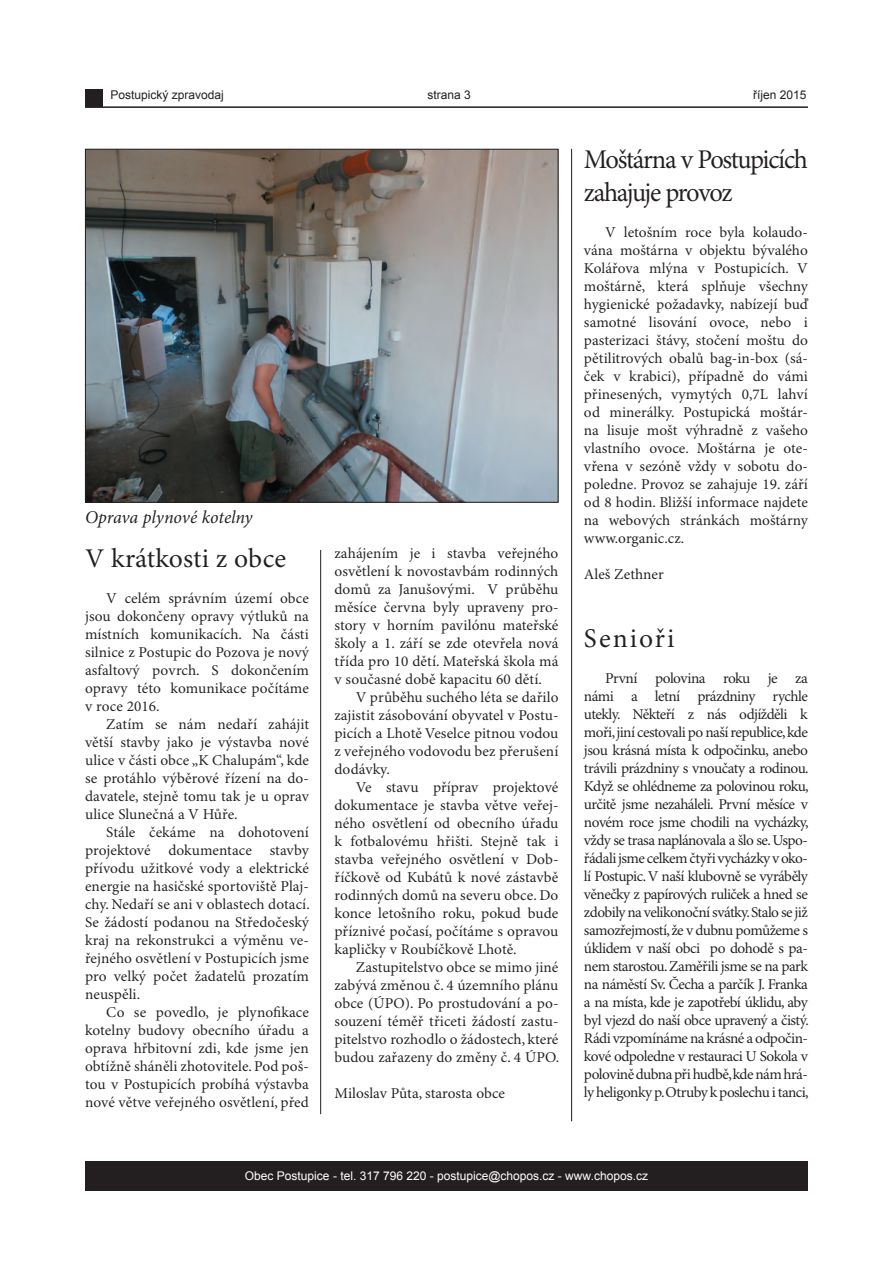
<style>
.page{position:relative;width:893px;height:1263px;background:#fff}
.page>*{position:absolute;margin:0;border:0;box-sizing:border-box;transform-origin:0 0}
.t1{font:27px/32.4px "Minion Pro";letter-spacing:-.05em;color:#231f20;scale:.96 1}
.t2{font:27px "Minion Pro";color:#231f20}
.t3{font:27px "Minion Pro";letter-spacing:.07em;color:#231f20}
.t4{font:italic 18px "Minion Pro";letter-spacing:-.01em;color:#231f20}
.t5{font:15px/18px "Minion Pro";color:#231f20;text-align:justify}
.t6{font:12px "Arial";color:#fff}
.t7{font:12px "Arial";color:#231f20}
.s1{color:#094fa3}
</style>
<div class="page">
<div style="left:85px;top:1161px;width:723px;height:30px;background:#231f20"></div>
<div style="left:85px;top:89px;width:18px;height:18px;background:#231f20"></div>
<hr style="left:85px;top:106px;width:723px;height:2px;background:#231f20">
<hr style="left:320px;top:550px;width:1px;height:564px;background:#231f20">
<hr style="left:571px;top:149px;width:1px;height:972px;background:#231f20">
<img style="left:87px;top:151px;width:469px;height:350px">
<p class="t7" style="left:111px;top:87px;width:115px">Postupický zpravodaj</p>
<p class="t7" style="left:427px;top:87px;width:45px">strana 3</p>
<p class="t7" style="left:753px;top:87px;width:55px">říjen 2015</p>
<p class="t4" style="left:85px;top:506px;width:169px">Oprava plynové kotelny</p>
<p class="t2" style="left:85px;top:542px;width:203px">V krátkosti z obce</p>
<p class="t5" style="left:85px;top:589px;width:225px;text-indent:21px">V celém správním území obce jsou dokončeny opravy výtluků na místních komunikacích. Na části silnice z Postupic do Pozova je nový asfaltový povrch. S dokončením opravy této komunikace počítáme v roce 2016.</p>
<p class="t5" style="left:85px;top:715px;width:225px;text-indent:21px">Zatím se nám nedaří zahájit větší stavby jako je výstavba nové ulice v části obce „K Chalupám“, kde se protáhlo výběrové řízení na do&shy;davatele, stejně tomu tak je u oprav ulice Slunečná a V Hůře.</p>
<p class="t5" style="left:85px;top:823px;width:226px;text-indent:21px">Stále čekáme na dohotovení projektové dokumentace stavby přívodu užitkové vody a elektrické energie na hasičské sportoviště Plaj&shy;chy. Nedaří se ani v oblastech dotací.<br>Se žádostí podanou na Středočeský kraj na rekonstrukci a výměnu ve&shy;řejného osvětlení v Postupicích jsme pro velký počet žadatelů prozatím neuspěli.</p>
<p class="t5" style="left:85px;top:1003px;width:225px;text-indent:21px">Co se povedlo, je plynofikace kotelny budovy obecního úřadu a oprava hřbitovní zdi, kde jsme jen obtížně sháněli zhotovitele. Pod poš&shy;tou v Postupicích probíhá výstavba nové větve veřejného osvětlení, před</p>
<p class="t5" style="left:334px;top:545px;width:225px">zahájením je i stavba veřejného osvětlení k novostavbám rodinných domů za Janušovými. V průběhu měsíce června byly upraveny pro&shy;story v horním pavilónu mateřské školy a 1. září se zde otevřela nová třída pro 10 dětí. Mateřská škola má v současné době kapacitu 60 dětí.</p>
<p class="t5" style="left:334px;top:689px;width:225px;text-indent:21px">V průběhu suchého léta se dařilo zajistit zásobování obyvatel v Postu&shy;picích a Lhotě Veselce pitnou vodou z veřejného vodovodu bez přerušení dodávky.</p>
<p class="t5" style="left:334px;top:779px;width:225px;text-indent:21px">Ve stavu příprav projektové dokumentace je stavba větve veřej&shy;ného osvětlení od obecního úřadu k fotbalovému hřišti. Stejně tak i stavba veřejného osvětlení v Dob&shy;říčkově od Kubátů k nové zástavbě rodinných domů na severu obce. Do konce letošního roku, pokud bude příznivé počasí, počítáme s opravou kapličky v Roubíčkově Lhotě.</p>
<p class="t5" style="left:334px;top:959px;width:226px;text-indent:21px">Zastupitelstvo obce se mimo jiné zabývá změnou č. 4 územního plánu obce (ÚPO). Po prostudování a po&shy;souzení téměř třiceti žádostí zastu&shy;pitelstvo rozhodlo o žádostech, které budou zařazeny do změny č. 4 ÚPO.</p>
<p class="t5" style="left:334px;top:1085px;width:172px">Miloslav Půta, starosta obce</p>
<p class="t1" style="left:584px;top:144px;width:235px">Moštárna v Postupicích zahajuje provoz</p>
<p class="t5" style="left:584px;top:223px;width:225px;text-indent:21px">V letošním roce byla kolaudo&shy;vána moštárna v objektu bývalého Kolářova mlýna v Postupicích. V moštárně, která splňuje všechny hygienické požadavky, nabízejí buď samotné lisování ovoce, nebo i pasterizaci štávy, stočení moštu do pětilitrových obalů bag-in-box (sá&shy;ček v krabici), případně do vámi přinesených, vymytých 0,7L lahví od minerálky. Postupická moštár&shy;na lisuje mošt výhradně z vašeho vlastního ovoce. Moštárna je ote&shy;vřena v sezóně vždy v sobotu do&shy;poledne<span class="s1">.</span> Provoz se zahajuje 19. září od 8 hodin. Bližší informace najdete na webových stránkách moštárny www.organic.cz.</p>
<p class="t5" style="left:584px;top:565px;width:81px">Aleš Zethner</p>
<p class="t3" style="left:584px;top:622px;width:92px">Senioři</p>
<p class="t5" style="left:584px;top:670px;width:226px;text-indent:21px">První polovina roku je za námi a letní prázdniny rychle utekly. Někteří z nás odjížděli k moři, jiní cestovali po naší republice, kde jsou krásná místa k odpočinku, anebo trávili prázdniny s vnoučaty a rodinou.<br>Když se ohlédneme za polovinou roku, určitě jsme nezaháleli. První měsíce v novém roce jsme chodili na vycházky, vždy se trasa naplánovala a šlo se. Uspo&shy;řádali jsme celkem čtyři vycházky v oko&shy;lí Postupic. V naší klubovně se vyráběly věnečky z papírových ruliček a hned se zdobily na velikonoční svátky. Stalo se již samozřejmostí, že v dubnu pomůžeme s úklidem v naší obci po dohodě s pa&shy;nem starostou. Zaměřili jsme se na park na náměstí Sv. Čecha a parčík J. Franka a na místa, kde je zapotřebí úklidu, aby byl vjezd do naší obce upravený a čistý.<br>Rádi vzpomínáme na krásné a odpočin&shy;kové odpoledne v restauraci U Sokola v polovině dubna při hudbě, kde nám hrá&shy;ly heligonky p. Otruby k poslechu i tanci,</p>
<p class="t6" style="left:245px;top:1168px;width:405px">Obec Postupice - tel. 317 796 220 - postupice@chopos.cz - www.chopos.cz</p>
</div>
